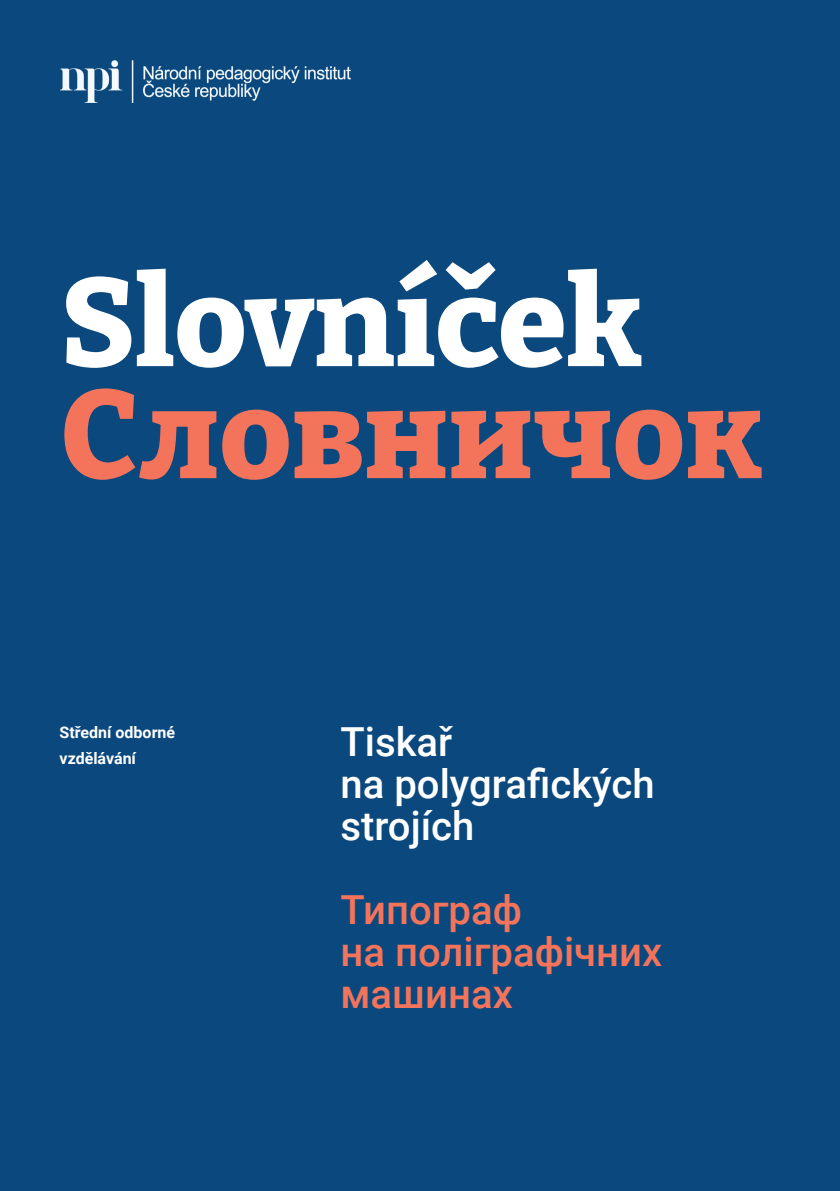
<style>
.page{position:relative;width:840px;height:1191px;background:#fff}
.page>*{position:absolute;margin:0;border:0;box-sizing:border-box;transform-origin:0 0}
.kurziva_normal{font:800 124.6px "Bitter";color:#fff}
.kurziva_normal-2{font:800 124.6px "Bitter";color:#f3745a}
.Text{font:500 40px/42px "Roboto";color:#fff}
.Text-2{font:500 40px/42px "Roboto";color:#f3745a}
.t1{font:700 16px/26px "Roboto";color:#fff}
</style>
<div class="page">
<div style="left:0;top:0;width:839px;height:1191px;background:#0a487e"></div>
<img style="left:60px;top:60px;width:290px;height:42px">
<p class="kurziva_normal" style="left:60px;top:244px;width:583px">Slovníček</p>
<p class="kurziva_normal-2" style="left:60px;top:356px;width:703px">Словничок</p>
<p class="t1" style="left:60px;top:718px;width:117px">Střední odborné vzdělávání</p>
<p class="Text" style="left:340px;top:719px;width:315px">Tiskař<br>na polygrafických strojích</p>
<p class="Text-2" style="left:340px;top:887px;width:323px">Типограф<br>на поліграфічних машинах</p>
</div>
